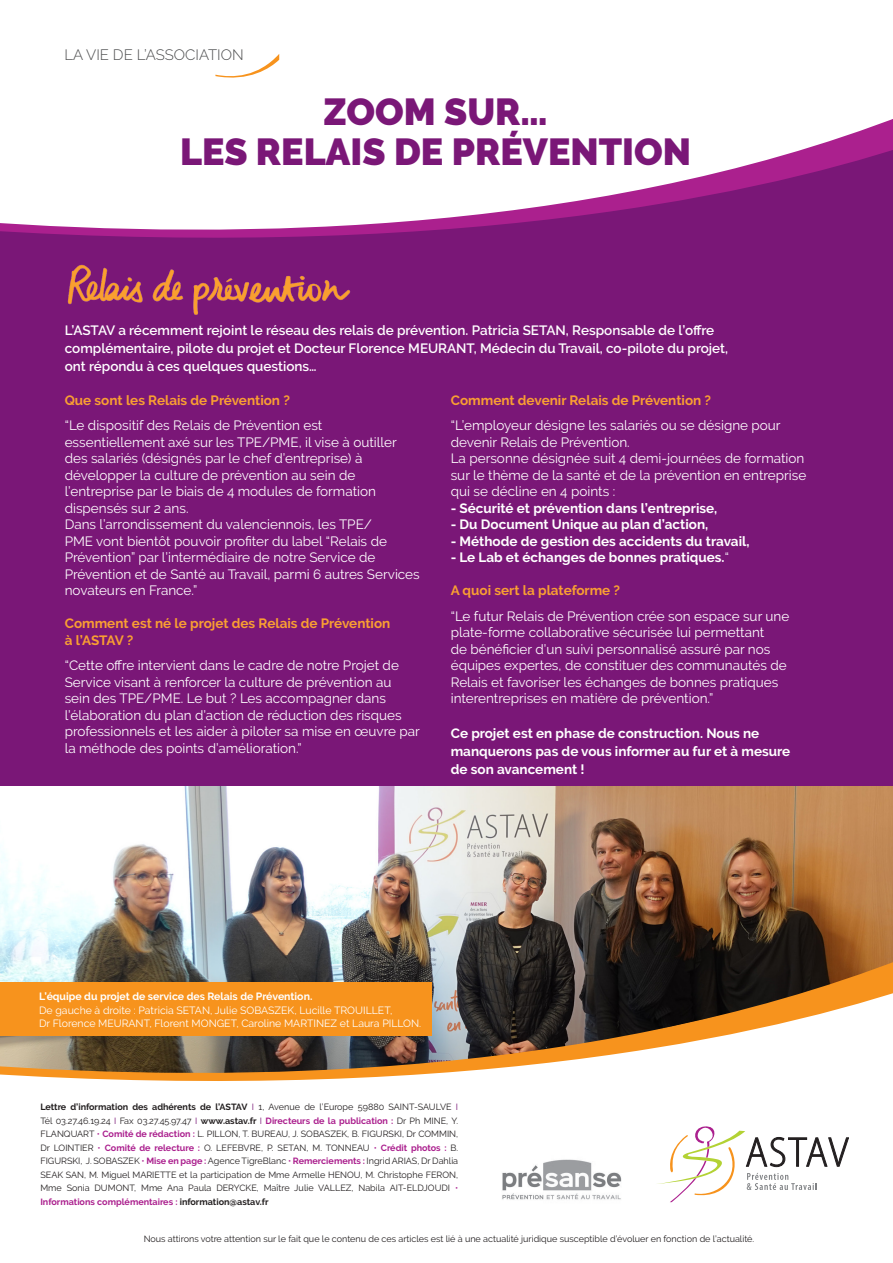
<style>
.page{position:relative;width:893px;height:1263px;background:#fff}
.page>*{position:absolute;margin:0;border:0;box-sizing:border-box;transform-origin:0 0}
.TXT{font:900 37.5px "Raleway";color:#7a1777}
.TXT-2{font:300 15px "Raleway";color:#4b4c4d}
.TXT-3{font:13.5px/16.5px "Raleway";color:#fff}
.TXT-4{font:700 13.5px/18px "Raleway";color:#fff}
.TXT-5{font:600 13.5px/18px "Raleway";color:#fff}
.TXT-6{font:700 13.5px "Raleway";color:#f99f32}
.TXT-7{font:10.5px "Raleway";color:#fff}
.TXT-8{font:700 10.5px "Raleway";color:#fff}
.TXT-9{font:9px/13.5px "Raleway";color:#231f20;text-align:justify}
.s1{font-weight:400}
.s2{font-weight:700}
.s3{color:#7a1777}
.s4{font-weight:700;color:#ab208e}
.s5{color:#ab208e}
</style>
<div class="page">
<div style="left:0;top:263px;width:893px;height:524px;background:#7a1777"></div>
<img style="left:0;top:787px;width:893px;height:158px">
<svg style="left:215px;top:54px;width:64px;height:24px"></svg>
<svg style="left:657px;top:1126px;width:192px;height:76px"></svg>
<img style="left:502px;top:1159px;width:120px;height:41px">
<svg style="left:0;top:119px;width:893px;height:144px"></svg>
<img style="left:0;top:945px;width:893px;height:136px">
<div style="left:0;top:982px;width:432px;height:54px;background:#f7931d"></div>
<img style="left:68px;top:264px;width:282px;height:51px">
<p class="TXT-2" style="left:64px;top:46px;width:181px">LA VIE DE L’ASSOCIATION</p>
<p class="TXT" style="left:323px;top:90px;width:226px">ZOOM SUR…</p>
<p class="TXT" style="left:180px;top:130px;width:512px">LES RELAIS DE PRÉVENTION</p>
<p class="TXT-5" style="left:65px;top:321px;width:665px">L’ASTAV a récemment rejoint le réseau des relais de prévention. Patricia SETAN, Responsable de l’offre complémentaire, pilote du projet et Docteur Florence MEURANT, Médecin du Travail, co-pilote du projet,</p>
<p class="TXT-5" style="left:65px;top:357px;width:253px">ont répondu à ces quelques questions…</p>
<p class="TXT-6" style="left:65px;top:392px;width:227px">Que sont les Relais de Prévention ?</p>
<p class="TXT-3" style="left:65px;top:417px;width:334px">“Le dispositif des Relais de Prévention est essentiellement axé sur les TPE/PME, il vise à outiller des salariés (désignés par le chef d’entreprise) à développer la culture de prévention au sein de l’entreprise par le biais de 4 modules de formation dispensés sur 2 ans.</p>
<p class="TXT-3" style="left:65px;top:516px;width:357px">Dans l’arrondissement du valenciennois, les TPE/<br>PME vont bientôt pouvoir profiter du label “Relais de Prévention” par l’intermédiaire de notre Service de Prévention et de Santé au Travail, parmi 6 autres Services novateurs en France.”</p>
<p class="TXT-6" style="left:65px;top:616px;width:327px">Comment est né le projet des Relais de Prévention</p>
<p class="TXT-6" style="left:65px;top:632px;width:70px">à l’ASTAV ?</p>
<p class="TXT-3" style="left:65px;top:657px;width:357px">“Cette offre intervient dans le cadre de notre Projet de Service visant à renforcer la culture de prévention au sein des TPE/PME. Le but ? Les accompagner dans l’élaboration du plan d’action de réduction des risques professionnels et les aider à piloter sa mise en œuvre par la méthode des points d’amélioration.”</p>
<p class="TXT-6" style="left:451px;top:392px;width:262px">Comment devenir Relais de Prévention ?</p>
<p class="TXT-3" style="left:451px;top:417px;width:331px">“L’employeur désigne les salariés ou se désigne pour devenir Relais de Prévention.</p>
<p class="TXT-3" style="left:451px;top:450px;width:357px">La personne désignée suit 4 demi-journées de formation sur le thème de la santé et de la prévention en entreprise qui se décline en 4 points :</p>
<p class="TXT-4" style="left:451px;top:499px;width:268px">- Sécurité et prévention dans l’entreprise,</p>
<p class="TXT-4" style="left:451px;top:516px;width:259px">- Du Document Unique au plan d’action,</p>
<p class="TXT-4" style="left:451px;top:532px;width:300px">- Méthode de gestion des accidents du travail,</p>
<p class="TXT-4" style="left:451px;top:549px;width:280px">- Le Lab et échanges de bonnes pratiques.<span class="s1">“</span></p>
<p class="TXT-6" style="left:451px;top:583px;width:171px">A quoi sert la plateforme ?</p>
<p class="TXT-3" style="left:451px;top:608px;width:340px">“Le futur Relais de Prévention crée son espace sur une plate-forme collaborative sécurisée lui permettant<br>de bénéficier d’un suivi personnalisé assuré par nos équipes expertes, de constituer des communautés de Relais et favoriser les échanges de bonnes pratiques interentreprises en matière de prévention.”</p>
<p class="TXT-4" style="left:451px;top:724px;width:341px">Ce projet est en phase de construction. Nous ne manquerons pas de vous informer au fur et à mesure de son avancement !</p>
<p class="TXT-8" style="left:39px;top:991px;width:275px">L’équipe du projet de service des Relais de Prévention.</p>
<p class="TXT-7" style="left:39px;top:1004px;width:355px">De gauche à droite : Patricia SETAN, Julie SOBASZEK, Lucille TROUILLET,</p>
<p class="TXT-7" style="left:39px;top:1017px;width:384px">Dr Florence MEURANT, Florent MONGET, Caroline MARTINEZ et Laura PILLON.</p>
<p class="TXT-9" style="left:40px;top:1100px;width:419px"><span class="s2">Lettre d’information des adhérents de l’ASTAV</span> <span class="s3">I</span> 1, Avenue de l’Europe 59880 SAINT-SAULVE <span class="s3">I </span>Tél 03.27.46.19.24 <span class="s3">I</span> Fax 03.27.45.97.47 <span class="s3">I</span> <span class="s2">www.astav.fr</span> <span class="s3">I</span> <span class="s4">Directeurs de la publication :</span> Dr Ph MINE, Y.<br>FLANQUART <span class="s5">•</span> <span class="s4">Comité de rédaction :</span> L. PILLON, T. BUREAU, J. SOBASZEK, B. FIGURSKI, Dr COMMIN, Dr LOINTIER <span class="s5">•</span> <span class="s4">Comité de relecture :</span> O. LEFEBVRE, P. SETAN, M. TONNEAU <span class="s5">•</span> <span class="s4">Crédit photos :</span> B.<br>FIGURSKI, J. SOBASZEK <span class="s5">•</span> <span class="s4">Mise en page :</span> Agence TigreBlanc <span class="s5">•</span> <span class="s4">Remerciements :</span> Ingrid ARIAS, Dr Dahlia SEAK SAN, M. Miguel MARIETTE et la participation de Mme Armelle HENOU, M. Christophe FERON, Mme Sonia DUMONT, Mme Ana Paula DERYCKE, Maître Julie VALLEZ, Nabila AIT-ELDJOUDI <span class="s5">• </span><span class="s4">Informations complémentaires :</span> <span class="s2">information@astav.fr</span></p>
<p class="TXT-9" style="left:144px;top:1232px;width:612px">Nous attirons votre attention sur le fait que le contenu de ces articles est lié à une actualité juridique susceptible d’évoluer en fonction de l’actualité.</p>
</div>
